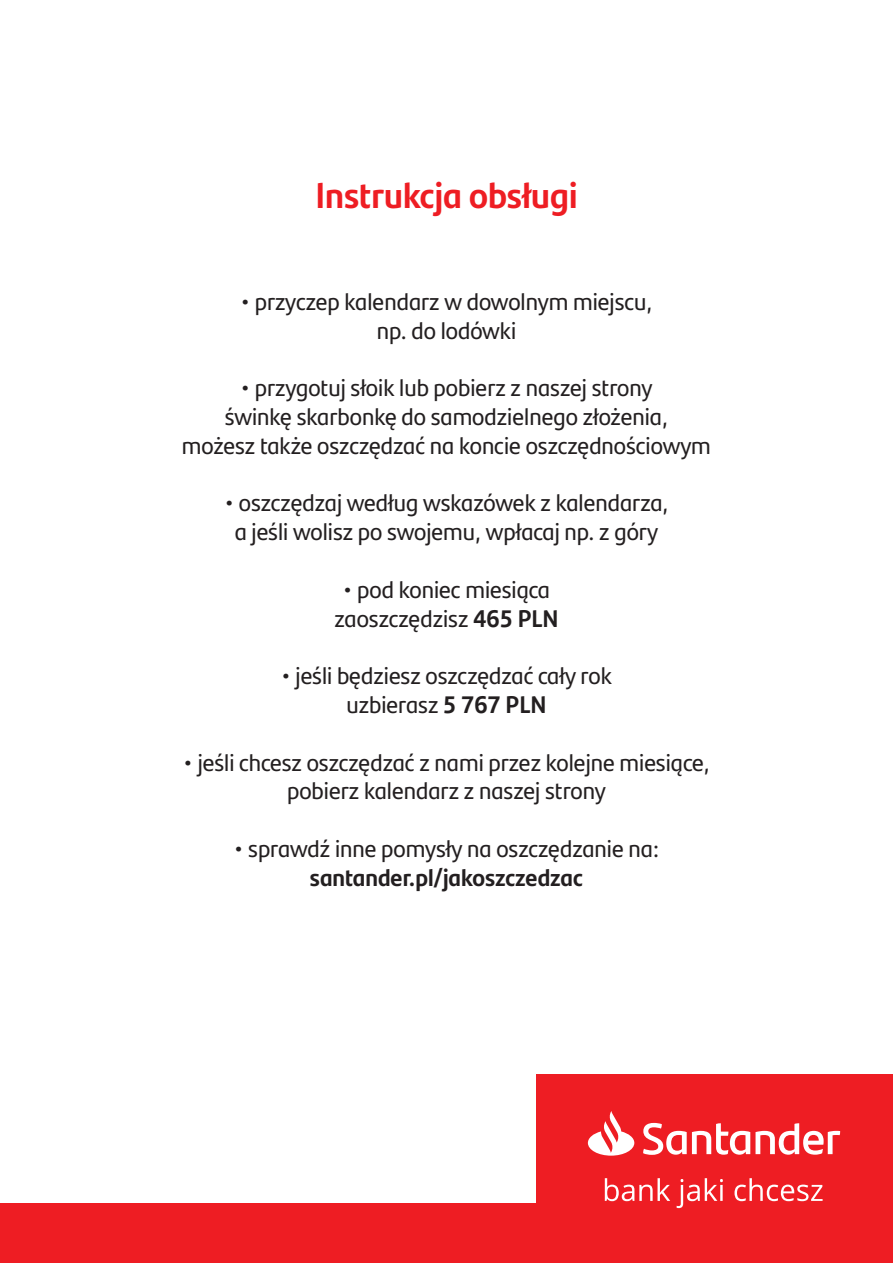
<style>
.page{position:relative;width:893px;height:1263px;background:#fff}
.page>*{position:absolute;margin:0;border:0;box-sizing:border-box;transform-origin:0 0}
.t1{font:700 36px "Santander Headline";color:#ee1d23}
.t2{font:24px/28.8px "Santander Headline";color:#231f20;text-align:center}
.t3{font:700 24px "Santander Headline";color:#231f20}
.s1{font-weight:700}
</style>
<div class="page">
<div style="left:536px;top:1075px;width:357px;height:169px;background:#ee1d23"></div>
<div style="left:0;top:1203px;width:893px;height:60px;background:#ee1d23"></div>
<svg style="left:588px;top:1111px;width:252px;height:45px"></svg>
<svg style="left:605px;top:1178px;width:65px;height:23px"></svg>
<svg style="left:677px;top:1178px;width:46px;height:30px"></svg>
<svg style="left:734px;top:1178px;width:89px;height:23px"></svg>
<h1 class="t1" style="left:315px;top:167px;width:264px">Instrukcja obsługi</h1>
<p class="t2" style="left:240px;top:286px;width:414px">• przyczep kalendarz w dowolnym miejscu, np. do lodówki</p>
<p class="t2" style="left:182px;top:372px;width:530px">• przygotuj słoik lub pobierz z naszej strony<br>świnkę skarbonkę do samodzielnego złożenia,<br>możesz także oszczędzać na koncie oszczędnościowym</p>
<p class="t2" style="left:224px;top:487px;width:446px">• oszczędzaj według wskazówek z kalendarza, a jeśli wolisz po swojemu, wpłacaj np. z góry</p>
<p class="t2" style="left:334px;top:574px;width:225px">• pod koniec miesiąca zaoszczędzisz <span class="s1">465 PLN</span></p>
<p class="t2" style="left:281px;top:660px;width:332px">• jeśli będziesz oszczędzać cały rok uzbierasz <span class="s1">5 767 PLN</span></p>
<p class="t2" style="left:183px;top:747px;width:528px">• jeśli chcesz oszczędzać z nami przez kolejne miesiące, pobierz kalendarz z naszej strony</p>
<p class="t2" style="left:234px;top:833px;width:427px">• sprawdź inne pomysły na oszczędzanie na:</p>
<p class="t3" style="left:310px;top:859px;width:274px">santander.pl/jakoszczedzac</p>
</div>
